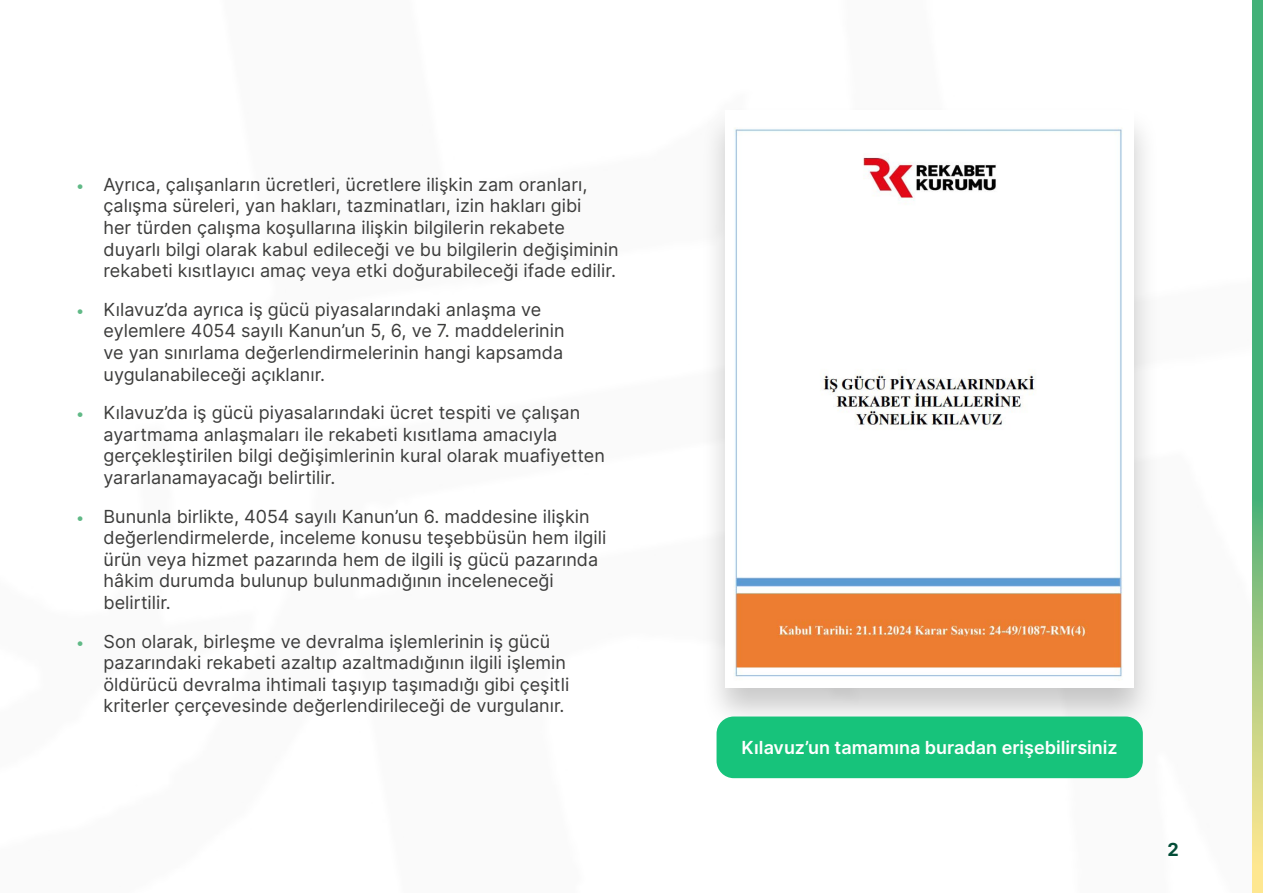
<style>
.page{position:relative;width:1263px;height:893px;background:#fff}
.page>*{position:absolute;margin:0;border:0;box-sizing:border-box;transform-origin:0 0}
.t1{font:18px/21.6px "Inter";color:#3c3c3b}
.t2{font:600 18px "Inter";color:#fff}
.t3{font:700 18px "Inter";color:#034d37}
.s1{font-weight:600;font-size:15px;color:#60b986}
</style>
<div class="page">
<div style="left:700px;top:105px;width:459px;height:628px;background:#000;opacity:.21"></div>
<img style="left:726px;top:111px;width:408px;height:577px">
<div style="left:716px;top:716px;width:427px;height:62px;background:#17c37b;border-radius:17px"></div>
<svg style="left:1252px;top:0;width:11px;height:893px;background:#75be7d"></svg>
<p class="t1" style="left:104px;top:173px;width:517px;text-indent:-27px"><span class="s1">•</span> Ayrıca, çalışanların ücretleri, ücretlere ilişkin zam oranları, çalışma süreleri, yan hakları, tazminatları, izin hakları gibi<br>her türden çalışma koşullarına ilişkin bilgilerin rekabete duyarlı bilgi olarak kabul edileceği ve bu bilgilerin değişiminin rekabeti kısıtlayıcı amaç veya etki doğurabileceği ifade edilir.</p>
<p class="t1" style="left:104px;top:298px;width:463px;text-indent:-27px"><span class="s1">•</span> Kılavuz’da ayrıca iş gücü piyasalarındaki anlaşma ve eylemlere 4054 sayılı Kanun’un 5, 6, ve 7. maddelerinin ve yan sınırlama değerlendirmelerinin hangi kapsamda uygulanabileceği açıklanır.</p>
<p class="t1" style="left:104px;top:401px;width:503px;text-indent:-27px"><span class="s1">•</span> Kılavuz’da iş gücü piyasalarındaki ücret tespiti ve çalışan ayartmama anlaşmaları ile rekabeti kısıtlama amacıyla gerçekleştirilen bilgi değişimlerinin kural olarak muafiyetten yararlanamayacağı belirtilir.</p>
<p class="t1" style="left:104px;top:505px;width:504px;text-indent:-27px"><span class="s1">•</span> Bununla birlikte, 4054 sayılı Kanun’un 6. maddesine ilişkin değerlendirmelerde, inceleme konusu teşebbüsün hem ilgili ürün veya hizmet pazarında hem de ilgili iş gücü pazarında hâkim durumda bulunup bulunmadığının inceleneceği belirtilir.</p>
<p class="t1" style="left:104px;top:630px;width:467px;text-indent:-27px"><span class="s1">•</span> Son olarak, birleşme ve devralma işlemlerinin iş gücü pazarındaki rekabeti azaltıp azaltmadığının ilgili işlemin öldürücü devralma ihtimali taşıyıp taşımadığı gibi çeşitli kriterler çerçevesinde değerlendirileceği de vurgulanır.</p>
<p class="t2" style="left:741px;top:734px;width:378px">Kılavuz’un tamamına buradan erişebilirsiniz</p>
<p class="t3" style="left:1167px;top:836px;width:13px">2</p>
</div>
